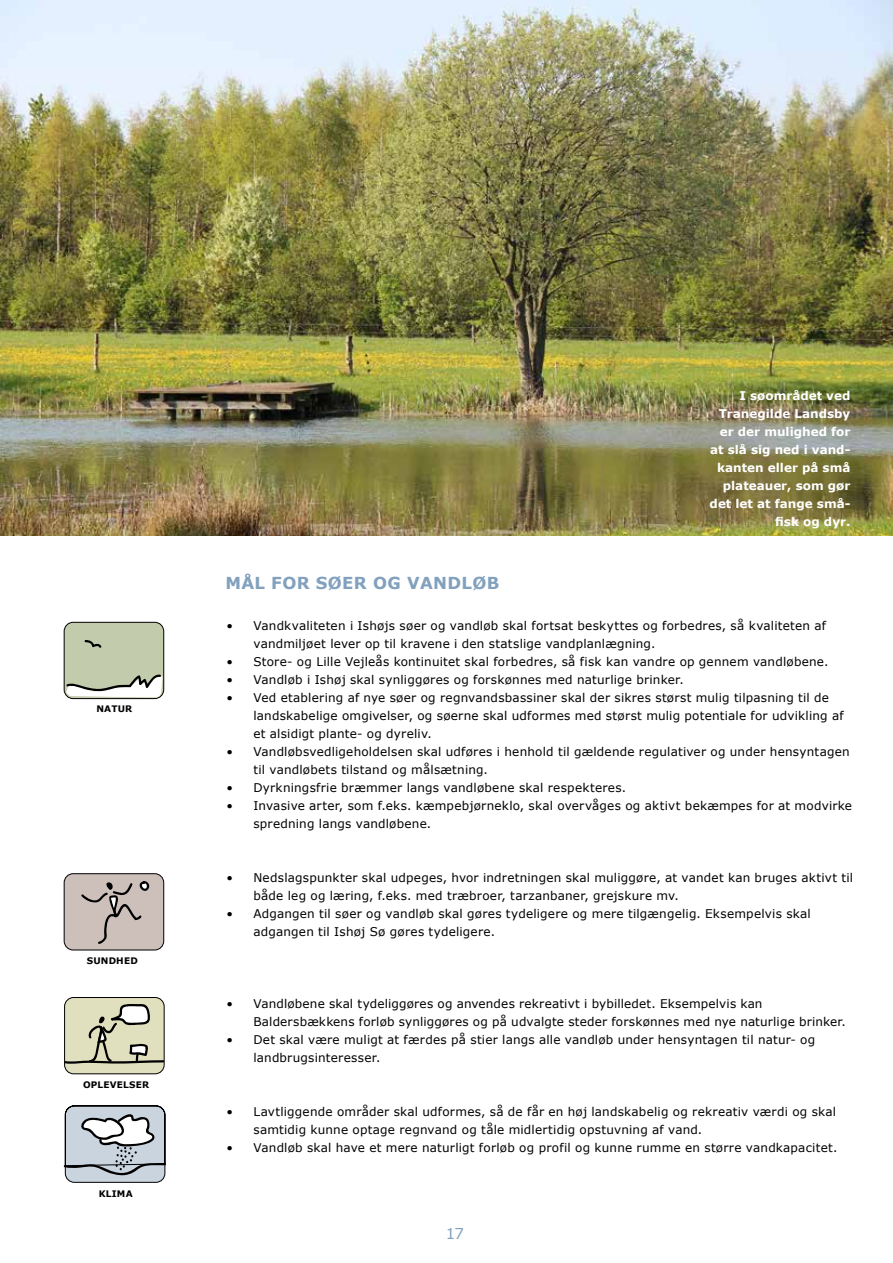
<style>
.page{position:relative;width:893px;height:1263px;background:#fff}
.page>*{position:absolute;margin:0;border:0;box-sizing:border-box;transform-origin:0 0}
.t1{font:700 16.5px "Verdana";letter-spacing:.02em;color:#82a1be}
.t2{font:15px "Verdana";color:#82a1be}
.t3{font:12px/18px "Verdana";letter-spacing:.015em;color:#000}
.t4{font:700 12px/18px "Verdana";color:#fff;text-align:right}
.t5{font:700 9px "Verdana";letter-spacing:.02em;color:#000}
</style>
<div class="page">
<div style="left:64px;top:622px;width:100px;height:77px;background:#c2cbac;border-radius:9px"></div>
<div style="left:64px;top:622px;width:100px;height:77px;border:1px solid #000;border-radius:9px"></div>
<svg style="left:66px;top:674px;width:96px;height:23px"></svg>
<img style="left:0;top:0;width:893px;height:536px">
<div style="left:64px;top:874px;width:100px;height:76px;background:#cdc0bb;border-radius:9px"></div>
<div style="left:64px;top:873px;width:100px;height:77px;border:1px solid #000;border-radius:9px"></div>
<svg style="left:81px;top:881px;width:69px;height:63px"></svg>
<div style="left:65px;top:997px;width:99px;height:77px;background:#e1e0be;border-radius:9px"></div>
<div style="left:64px;top:997px;width:101px;height:77px;border:1px solid #000;border-radius:9px"></div>
<svg style="left:64px;top:1004px;width:101px;height:60px"></svg>
<svg style="left:63px;top:1105px;width:103px;height:78px"></svg>
<svg style="left:84px;top:640px;width:18px;height:8px"></svg>
<p class="t5" style="left:97px;top:702px;width:37px;rotate:1deg">NATUR</p>
<p class="t5" style="left:87px;top:954px;width:53px">SUNDHED</p>
<p class="t5" style="left:83px;top:1078px;width:68px">OPLEVELSER</p>
<p class="t5" style="left:99px;top:1187px;width:35px">KLIMA</p>
<h1 class="t1" style="left:225px;top:571px;width:275px">MÅL FOR SØER OG VANDLØB</h1>
<p class="t4" style="left:710px;top:387px;width:142px">I søområdet ved<br>Tranegilde Landsby er der mulighed for at slå sig ned i vand&shy;kanten eller på små plateauer, som gør det let at fange små&shy;fisk og dyr.</p>
<p class="t3" style="left:253px;top:616px;width:574px;text-indent:-27px">• Vandkvaliteten i Ishøjs søer og vandløb skal fortsat beskyttes og forbedres, så kvaliteten af vandmiljøet lever op til kravene i den statslige vandplanlægning.</p>
<p class="t3" style="left:226px;top:652px;width:604px">• Store- og Lille Vejleås kontinuitet skal forbedres, så fisk kan vandre op gennem vandløbene.</p>
<p class="t3" style="left:226px;top:670px;width:459px">• Vandløb i Ishøj skal synliggøres og forskønnes med naturlige brinker.</p>
<p class="t3" style="left:253px;top:688px;width:592px;text-indent:-27px">• Ved etablering af nye søer og regnvandsbassiner skal der sikres størst mulig tilpasning til de landskabelige omgivelser, og søerne skal udformes med størst mulig potentiale for udvikling af et alsidigt plante- og dyreliv.</p>
<p class="t3" style="left:253px;top:742px;width:598px;text-indent:-27px">• Vandløbsvedligeholdelsen skal udføres i henhold til gældende regulativer og under hensyntagen til vandløbets tilstand og målsætning.</p>
<p class="t3" style="left:226px;top:778px;width:401px">• Dyrkningsfrie bræmmer langs vandløbene skal respekteres.</p>
<p class="t3" style="left:253px;top:796px;width:600px;text-indent:-27px">• Invasive arter, som f.eks. kæmpebjørneklo, skal overvåges og aktivt bekæmpes for at modvirke spredning langs vandløbene.</p>
<p class="t3" style="left:253px;top:868px;width:601px;text-indent:-27px">• Nedslagspunkter skal udpeges, hvor indretningen skal muliggøre, at vandet kan bruges aktivt til både leg og læring, f.eks. med træbroer, tarzanbaner, grejskure mv.</p>
<p class="t3" style="left:253px;top:904px;width:559px;text-indent:-27px">• Adgangen til søer og vandløb skal gøres tydeligere og mere tilgængelig. Eksempelvis skal adgangen til Ishøj Sø gøres tydeligere.</p>
<p class="t3" style="left:253px;top:994px;width:594px;text-indent:-27px">• Vandløbene skal tydeliggøres og anvendes rekreativt i bybilledet. Eksempelvis kan<br>Baldersbækkens forløb synliggøres og på udvalgte steder forskønnes med nye naturlige brinker.</p>
<p class="t3" style="left:253px;top:1030px;width:563px;text-indent:-27px">• Det skal være muligt at færdes på stier langs alle vandløb under hensyntagen til natur- og landbrugsinteresser.</p>
<p class="t3" style="left:253px;top:1102px;width:584px;text-indent:-27px">• Lavtliggende områder skal udformes, så de får en høj landskabelig og rekreativ værdi og skal samtidig kunne optage regnvand og tåle midlertidig opstuvning af vand.</p>
<p class="t3" style="left:226px;top:1138px;width:612px">• Vandløb skal have et mere naturligt forløb og profil og kunne rumme en større vandkapacitet.</p>
<p class="t2" style="left:446px;top:1223px;width:20px">17</p>
</div>
